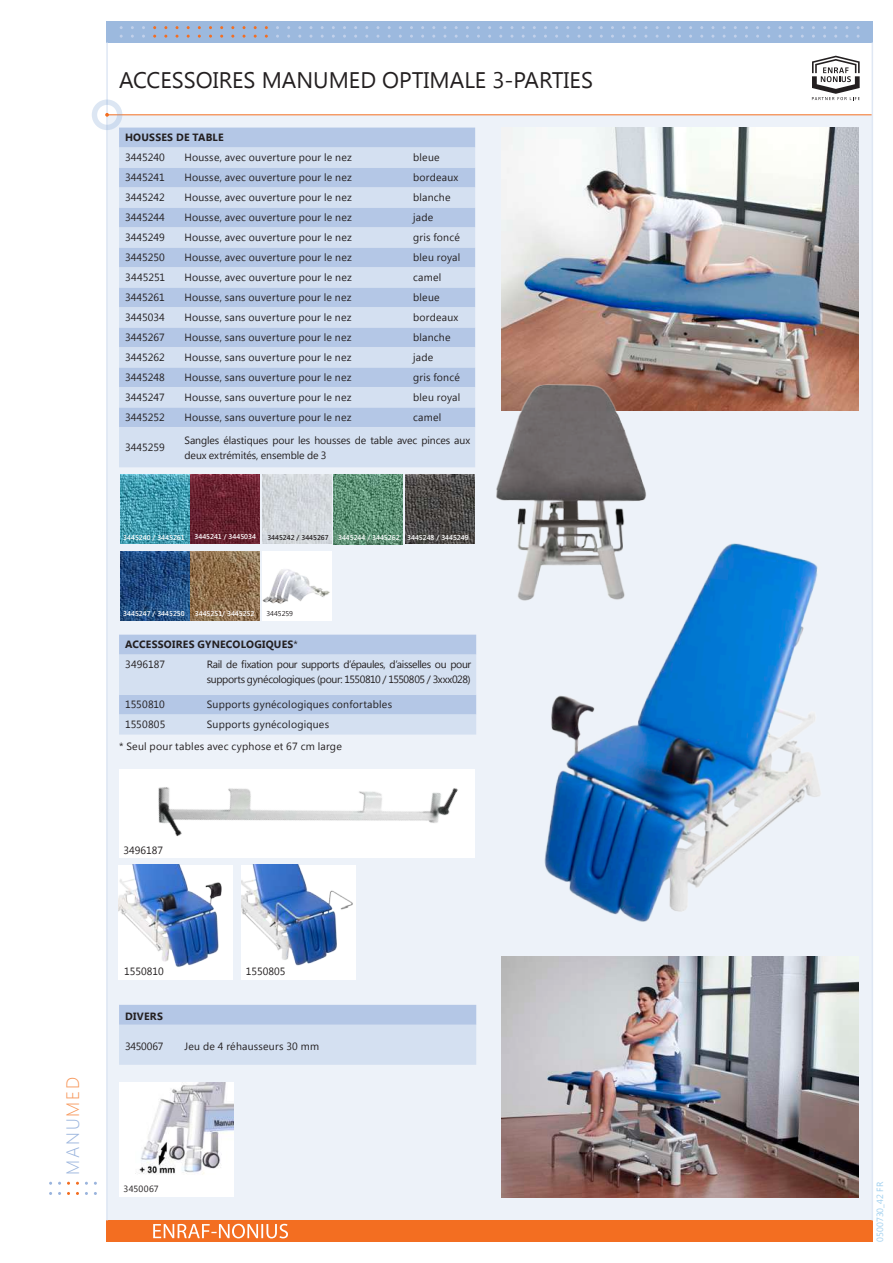
<style>
.page{position:relative;width:893px;height:1263px;background:#fff}
.page>*{position:absolute;margin:0;border:0;box-sizing:border-box;transform-origin:0 0}
.t1{font:22.5px "Segoe UI";color:#231f20}
.t2{font:300 18px "Segoe UI";letter-spacing:.1em;color:#9ab4dd}
.t3{font:10.5px "Segoe UI";letter-spacing:.015em;color:#231f20}
.t4{font:10.5px/15px "Segoe UI";letter-spacing:-.035em;color:#231f20}
.t5{font:10.5px/15px "Segoe UI";letter-spacing:-.01em;color:#231f20}
.t6{font:700 10.5px/20.4px "Segoe UI";letter-spacing:.02em;color:#231f20}
.t7{font:10.5px "Segoe UI";letter-spacing:-.02em;color:#231f20}
.t8{font:10.5px "Segoe UI";letter-spacing:-.005em;color:#231f20}
.t9{font:9px "Segoe UI";color:#9fcfef}
.t10{font:9px "Segoe UI";letter-spacing:.025em;color:#231f20}
.t11{font:600 7.05px "Segoe UI";color:#fff}
.t12{font:600 7.05px "Segoe UI";color:#231f20}
.t13{font:7.05px "Segoe UI";color:#231f20}
.s1{font-weight:400}
.s2{color:#f7975a}
</style>
<div class="page">
<div style="left:106px;top:115px;width:766px;height:1105px;background:#edf2f9"></div>
<div style="left:106px;top:1220px;width:767px;height:22px;background:#f36e21"></div>
<svg style="left:106px;top:21px;width:767px;height:22px;background:#9eb9dc"></svg>
<svg style="left:153px;top:1224px;width:135px;height:14px"></svg>
<svg style="left:812px;top:56px;width:48px;height:44px"></svg>
<hr style="left:872px;top:43px;width:1px;height:1177px;background:#dfe7f4">
<hr style="left:106px;top:43px;width:2px;height:1177px;background:#dfe7f4">
<hr style="left:108px;top:114px;width:764px;height:1px;background:#f36e21">
<div style="left:92px;top:99px;width:30px;height:31px;border:5px solid #729cd1;border-radius:50%"></div>
<svg style="left:105px;top:113px;width:4px;height:4px"></svg>
<svg style="left:119px;top:1005px;width:357px;height:60px;background:#c9d7ed"></svg>
<div style="left:119px;top:128px;width:356px;height:20px;background:#b4c7e6"></div>
<svg style="left:119px;top:148px;width:356px;height:319px;background:#c6d5ec"></svg>
<svg style="left:119px;top:635px;width:357px;height:99px;background:#c7d6ec"></svg>
<img style="left:191px;top:475px;width:69px;height:69px">
<img style="left:262px;top:475px;width:69px;height:69px">
<img style="left:334px;top:475px;width:69px;height:69px">
<div style="left:262px;top:551px;width:69px;height:69px;background:#fff"></div>
<img style="left:262px;top:569px;width:68px;height:35px">
<img style="left:191px;top:551px;width:69px;height:69px">
<img style="left:242px;top:865px;width:114px;height:114px">
<img style="left:119px;top:865px;width:114px;height:114px">
<div style="left:119px;top:1082px;width:114px;height:115px;background:#fff"></div>
<img style="left:139px;top:1082px;width:94px;height:93px">
<img style="left:119px;top:769px;width:356px;height:89px">
<img style="left:405px;top:475px;width:70px;height:69px">
<img style="left:544px;top:543px;width:277px;height:379px">
<img style="left:502px;top:956px;width:356px;height:241px">
<img style="left:502px;top:128px;width:356px;height:282px">
<img style="left:496px;top:359px;width:184px;height:272px">
<img style="left:120px;top:475px;width:69px;height:69px">
<img style="left:120px;top:551px;width:69px;height:69px">
<h1 class="t1" style="left:119px;top:64px;width:475px">ACCESSOIRES MANUMED OPTIMALE 3-PARTIES</h1>
<p class="t6" style="left:125px;top:127px;width:100px">HOUSSES DE TABLE</p>
<p class="t3" style="left:125px;top:150px;width:41px">3445240</p>
<p class="t3" style="left:184px;top:150px;width:169px">Housse, avec ouverture pour le nez</p>
<p class="t3" style="left:413px;top:150px;width:28px">bleue</p>
<p class="t3" style="left:125px;top:170px;width:41px">3445241</p>
<p class="t3" style="left:184px;top:170px;width:169px">Housse, avec ouverture pour le nez</p>
<p class="t3" style="left:413px;top:170px;width:47px">bordeaux</p>
<p class="t3" style="left:125px;top:190px;width:41px">3445242</p>
<p class="t3" style="left:184px;top:190px;width:169px">Housse, avec ouverture pour le nez</p>
<p class="t3" style="left:413px;top:190px;width:39px">blanche</p>
<p class="t3" style="left:125px;top:210px;width:41px">3445244</p>
<p class="t3" style="left:184px;top:210px;width:169px">Housse, avec ouverture pour le nez</p>
<p class="t3" style="left:413px;top:210px;width:22px">jade</p>
<p class="t3" style="left:125px;top:230px;width:41px">3445249</p>
<p class="t3" style="left:184px;top:230px;width:169px">Housse, avec ouverture pour le nez</p>
<p class="t3" style="left:413px;top:230px;width:48px">gris foncé</p>
<p class="t3" style="left:125px;top:250px;width:41px">3445250</p>
<p class="t3" style="left:184px;top:250px;width:169px">Housse, avec ouverture pour le nez</p>
<p class="t3" style="left:413px;top:250px;width:49px">bleu royal</p>
<p class="t8" style="left:125px;top:270px;width:42px">3445251</p>
<p class="t3" style="left:184px;top:270px;width:169px">Housse, avec ouverture pour le nez</p>
<p class="t3" style="left:413px;top:270px;width:30px">camel</p>
<p class="t3" style="left:125px;top:290px;width:41px">3445261</p>
<p class="t3" style="left:184px;top:290px;width:169px">Housse, sans ouverture pour le nez</p>
<p class="t3" style="left:413px;top:290px;width:28px">bleue</p>
<p class="t3" style="left:125px;top:310px;width:41px">3445034</p>
<p class="t3" style="left:184px;top:310px;width:169px">Housse, sans ouverture pour le nez</p>
<p class="t3" style="left:413px;top:310px;width:47px">bordeaux</p>
<p class="t3" style="left:125px;top:330px;width:41px">3445267</p>
<p class="t3" style="left:184px;top:330px;width:169px">Housse, sans ouverture pour le nez</p>
<p class="t3" style="left:413px;top:330px;width:39px">blanche</p>
<p class="t3" style="left:125px;top:350px;width:41px">3445262</p>
<p class="t3" style="left:184px;top:350px;width:169px">Housse, sans ouverture pour le nez</p>
<p class="t3" style="left:413px;top:350px;width:22px">jade</p>
<p class="t3" style="left:125px;top:370px;width:41px">3445248</p>
<p class="t3" style="left:184px;top:370px;width:169px">Housse, sans ouverture pour le nez</p>
<p class="t3" style="left:413px;top:370px;width:48px">gris foncé</p>
<p class="t3" style="left:125px;top:390px;width:41px">3445247</p>
<p class="t3" style="left:184px;top:390px;width:169px">Housse, sans ouverture pour le nez</p>
<p class="t3" style="left:413px;top:390px;width:49px">bleu royal</p>
<p class="t3" style="left:125px;top:410px;width:41px">3445252</p>
<p class="t3" style="left:184px;top:410px;width:169px">Housse, sans ouverture pour le nez</p>
<p class="t3" style="left:413px;top:410px;width:30px">camel</p>
<p class="t3" style="left:125px;top:440px;width:41px">3445259</p>
<p class="t5" style="left:184px;top:432px;width:287px">Sangles élastiques pour les housses de table avec pinces aux deux extrémités, ensemble de 3</p>
<p class="t11" style="left:123px;top:532px;width:63px">3445240 / 3445261</p>
<p class="t11" style="left:195px;top:532px;width:63px">3445241 / 3445034</p>
<p class="t12" style="left:267px;top:532px;width:63px">3445242 / 3445267</p>
<p class="t11" style="left:338px;top:532px;width:63px">3445244 / 3445262</p>
<p class="t11" style="left:407px;top:532px;width:63px">3445248 / 3445249</p>
<p class="t11" style="left:123px;top:608px;width:63px">3445247 / 3445250</p>
<p class="t11" style="left:195px;top:608px;width:61px">3445251/ 3445252</p>
<p class="t13" style="left:267px;top:609px;width:28px">3445259</p>
<p class="t6" style="left:125px;top:633px;width:174px">ACCESSOIRES GYNECOLOGIQUES<span class="s1">*<br>3496187</span></p>
<p class="t4" style="left:207px;top:657px;width:266px">Rail de fixation pour supports d’épaules, d’aisselles ou pour supports gynécologiques (pour: 1550810 / 1550805 / 3xxx028)</p>
<p class="t3" style="left:125px;top:697px;width:41px">1550810</p>
<p class="t3" style="left:207px;top:697px;width:187px">Supports gynécologiques confortables</p>
<p class="t3" style="left:125px;top:717px;width:42px">1550805</p>
<p class="t3" style="left:207px;top:717px;width:124px">Supports gynécologiques</p>
<p class="t3" style="left:119px;top:739px;width:224px">* Seul pour tables avec cyphose et 67 cm large</p>
<p class="t3" style="left:124px;top:843px;width:41px">3496187</p>
<h2 class="t2" style="left:60px;top:1175px;width:99px;rotate:-90deg">MANU<span class="s2">MED</span></h2>
<p class="t3" style="left:124px;top:964px;width:41px">1550810</p>
<p class="t3" style="left:246px;top:964px;width:41px">1550805</p>
<p class="t6" style="left:125px;top:1005px;width:39px">DIVERS</p>
<p class="t7" style="left:125px;top:1039px;width:40px">3450067</p>
<p class="t3" style="left:185px;top:1039px;width:136px">Jeu de 4 réhausseurs 30 mm</p>
<p class="t10" style="left:124px;top:1182px;width:37px">3450067</p>
<p class="t9" style="left:874px;top:1242px;width:61px;rotate:-90deg">0500730_42 FR</p>
</div>
